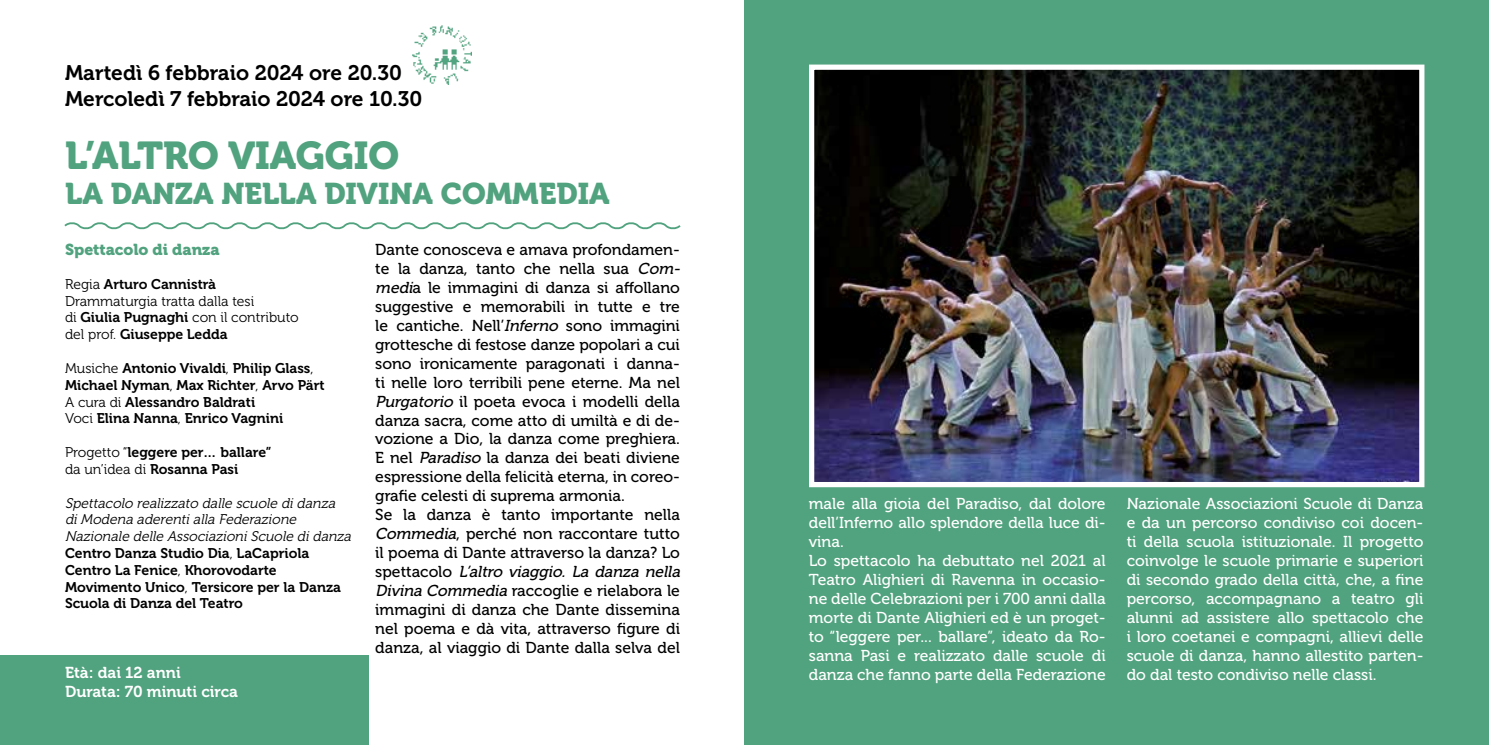
<style>
.page{position:relative;width:1489px;height:745px;background:#fff}
.page>*{position:absolute;margin:0;border:0;box-sizing:border-box;transform-origin:0 0}
.t1{font:38.5px "Museo 900";color:#51a27e}
.t2{font:29.75px "Museo 900";color:#51a27e}
.t3{font:21px/25.2px "Museo 700";color:#000}
.t4{font:15.75px/18.9px "Museo 500";color:#000}
.t5{font:15.75px/18.9px "Museo 500";color:#fff}
.t6{font:15.75px/19.2px "Museo 700";color:#fff}
.t7{font:15.75px "Museo 900";color:#51a27e}
.t8{font:14px/16.8px "Museo 700";color:#000}
.t9{font:italic 14px/16.8px "Museo 300";color:#000}
.t10{font:14px/16.8px "Museo 300";color:#000}
.s1{font-family:"Museo 300"}
.s2{font-family:"Museo 700"}
.s3{font-style:italic}
</style>
<div class="page">
<div style="left:0;top:654px;width:368px;height:90px;background:#51a27e"></div>
<div style="left:744px;top:0;width:744px;height:744px;background:#51a27e"></div>
<img style="left:815px;top:70px;width:603px;height:411px">
<div style="left:809px;top:64px;width:615px;height:423px;border:5px solid #fff"></div>
<svg style="left:64px;top:222px;width:617px;height:8px"></svg>
<img style="left:413px;top:25px;width:59px;height:59px">
<h3 class="t3" style="left:65px;top:61px;width:359px">Martedì 6 febbraio 2024 ore 20.30<br>Mercoledì 7 febbraio 2024 ore 10.30</h3>
<h1 class="t1" style="left:65px;top:133px;width:336px">L’ALTRO VIAGGIO</h1>
<h2 class="t2" style="left:65px;top:177px;width:546px">LA DANZA NELLA DIVINA COMMEDIA</h2>
<p class="t7" style="left:65px;top:240px;width:156px">Spettacolo di danza</p>
<p class="t8" style="left:65px;top:275px;width:153px"><span class="s1">Regia</span> Arturo Cannistrà</p>
<p class="t10" style="left:65px;top:292px;width:235px">Drammaturgia tratta dalla tesi<br>di <span class="s2">Giulia Pugnaghi</span> con il contributo</p>
<p class="t8" style="left:65px;top:326px;width:164px"><span class="s1">del prof.</span> Giuseppe Ledda</p>
<p class="t8" style="left:65px;top:359px;width:261px"><span class="s1">Musiche</span> Antonio Vivaldi<span class="s1">,</span> Philip Glass<span class="s1">, </span>Michael Nyman<span class="s1">,</span> Max Richter<span class="s1">,</span> Arvo Pärt <span class="s1">A cura di</span> Alessandro Baldrati<br><span class="s1">Voci</span> Elina Nanna<span class="s1">,</span> Enrico Vagnini</p>
<p class="t8" style="left:65px;top:443px;width:208px"><span class="s1">Progetto “</span>leggere per… ballare”</p>
<p class="t10" style="left:65px;top:460px;width:175px">da un’idea di <span class="s2">Rosanna Pasi</span></p>
<p class="t9" style="left:65px;top:494px;width:291px">Spettacolo realizzato dalle scuole didanza diModena aderentialla Federazione<br>Nazionale delle AssociazioniScuole didanza</p>
<p class="t8" style="left:65px;top:544px;width:277px">Centro Danza Studio Dia<span class="s1">,</span> LaCapriola Centro La Fenice<span class="s1">,</span> Khorovodarte Movimento Unico<span class="s1">,</span> Tersicore per la Danza Scuola di Danza del Teatro</p>
<p class="t6" style="left:65px;top:662px;width:174px">Età: dai 12 anni<br>Durata: 70 minuti circa</p>
<p class="t4" style="left:375px;top:240px;width:310px">Dante conosceva e amava profondamen&shy;te la danza, tanto che nella sua <span class="s3">Com&shy;medi</span>a le immagini di danza si affollano suggestive e memorabili in tutte e tre le cantiche. Nell’<span class="s3">Inferno</span> sono immagini grottesche di festose danze popolari a cui sono ironicamente paragonati i danna&shy;ti nelle loro terribili pene eterne. Ma nel <span class="s3">Purgatorio</span> il poeta evoca i modelli della danza sacra, come atto di umiltà e di de&shy;vozione a Dio, la danza come preghiera.<br>E nel <span class="s3">Paradiso</span> la danza dei beati diviene espressione della felicità eterna, in coreo&shy;grafie celesti di suprema armonia.<br>Se la danza è tanto importante nella <span class="s3">Commedia</span>, perché non raccontare tutto il poema di Dante attraverso la danza? Lo s p e t t a c o l o <span class="s3">L’altro viaggio. La danza nella Divina Commedia</span> raccoglie e rielabora le immagini di danza che Dante dissemina nel poema e dà vita, attraverso figure di danza, al viaggio di Dante dalla selva del</p>
<p class="t5" style="left:808px;top:494px;width:298px">male alla gioia del Paradiso, dal dolore dell’Inferno allo splendore della luce di&shy;vina.<br>Lo spettacolo ha debuttato nel 2021 al Teatro Alighieri di Ravenna in occasio&shy;ne delle Celebrazioni per i 700 anni dalla morte di Dante Alighieri ed è un proget&shy;to “leggere per... ballare”, ideato da Ro&shy;sanna Pasi e realizzato dalle scuole di danza che fanno parte della Federazione</p>
<p class="t5" style="left:1126px;top:494px;width:298px;text-align:justify">Nazionale Associazioni Scuole di Danza e da un percorso condiviso coi docen&shy;ti della scuola istituzionale. Il progetto coinvolge le scuole primarie e superiori di secondo grado della città, che, a fine percorso, accompagnano a teatro gli alunni ad assistere allo spettacolo che i loro coetanei e compagni, allievi delle scuole di danza, hanno allestito parten&shy;do dal testo condiviso nelle classi.</p>
</div>
